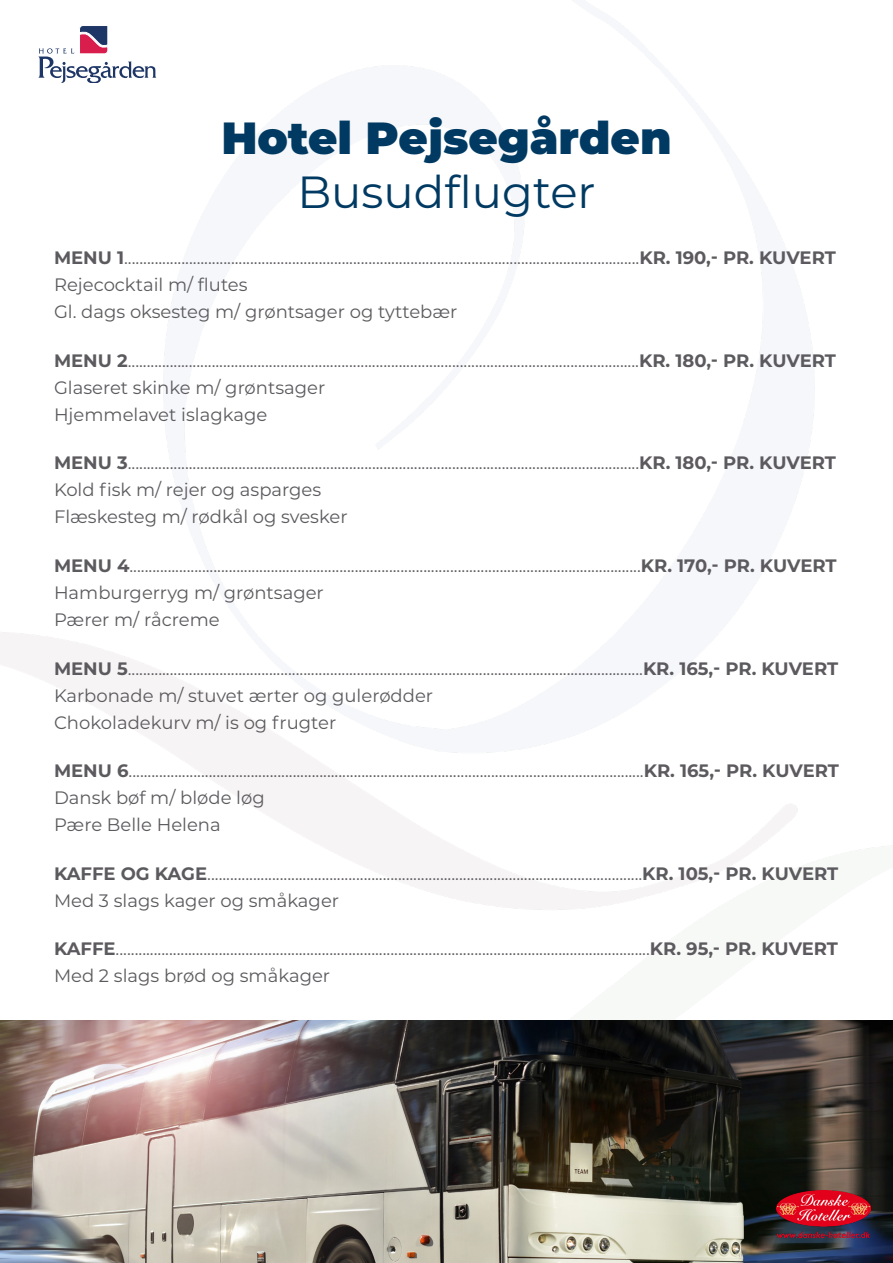
<style>
.page{position:relative;width:893px;height:1263px;background:#fff}
.page>*{position:absolute;margin:0;border:0;box-sizing:border-box;transform-origin:0 0}
.t1{font:900 45px "Montserrat";color:#003a62}
.t2{font:45px "Montserrat";color:#003a62}
.t3{font:18px/27px "Montserrat";color:#5c5a5e}
.s1{font-weight:700}
</style>
<div class="page">
<img style="left:0;top:0;width:885px;height:1013px">
<img style="left:0;top:1020px;width:893px;height:243px">
<img style="left:776px;top:1191px;width:95px;height:46px">
<svg style="left:38px;top:26px;width:118px;height:56px"></svg>
<h1 class="t1" style="left:221px;top:104px;width:452px">Hotel Pejsegården</h1>
<h1 class="t2" style="left:297px;top:161px;width:300px">Busudflugter</h1>
<p class="t3" style="left:54px;top:244px;width:783px"><span class="s1">MENU 1</span>.......................................................................................................................................<span class="s1">KR. 190,- PR. KUVERT<br></span>Rejecocktail m/ flutes<br>Gl. dags oksesteg m/ grøntsager og tyttebær</p>
<p class="t3" style="left:54px;top:346px;width:783px"><span class="s1">MENU 2</span>......................................................................................................................................<span class="s1">KR. 180,- PR. KUVERT<br></span>Glaseret skinke m/ grøntsager<br>Hjemmelavet islagkage</p>
<p class="t3" style="left:54px;top:449px;width:783px"><span class="s1">MENU 3</span>......................................................................................................................................<span class="s1">KR. 180,- PR. KUVERT<br></span>Kold fisk m/ rejer og asparges<br>Flæskesteg m/ rødkål og svesker</p>
<p class="t3" style="left:54px;top:551px;width:784px"><span class="s1">MENU 4</span>......................................................................................................................................<span class="s1">KR. 170,- PR. KUVERT<br></span>Hamburgerryg m/ grøntsager<br>Pærer m/ råcreme</p>
<p class="t3" style="left:54px;top:654px;width:786px"><span class="s1">MENU 5</span>.......................................................................................................................................<span class="s1">KR. 165,- PR. KUVERT<br></span>Karbonade m/ stuvet ærter og gulerødder<br>Chokoladekurv m/ is og frugter</p>
<p class="t3" style="left:54px;top:757px;width:786px"><span class="s1">MENU 6</span>.......................................................................................................................................<span class="s1">KR. 165,- PR. KUVERT<br></span>Dansk bøf m/ bløde løg<br>Pære Belle Helena</p>
<p class="t3" style="left:54px;top:859px;width:786px"><span class="s1">KAFFE OG KAGE</span>..................................................................................................................<span class="s1">KR. 105,- PR. KUVERT<br></span>Med 3 slags kager og småkager</p>
<p class="t3" style="left:54px;top:935px;width:786px"><span class="s1">KAFFE</span>............................................................................................................................................<span class="s1">KR. 95,- PR. KUVERT<br></span>Med 2 slags brød og småkager</p>
</div>
